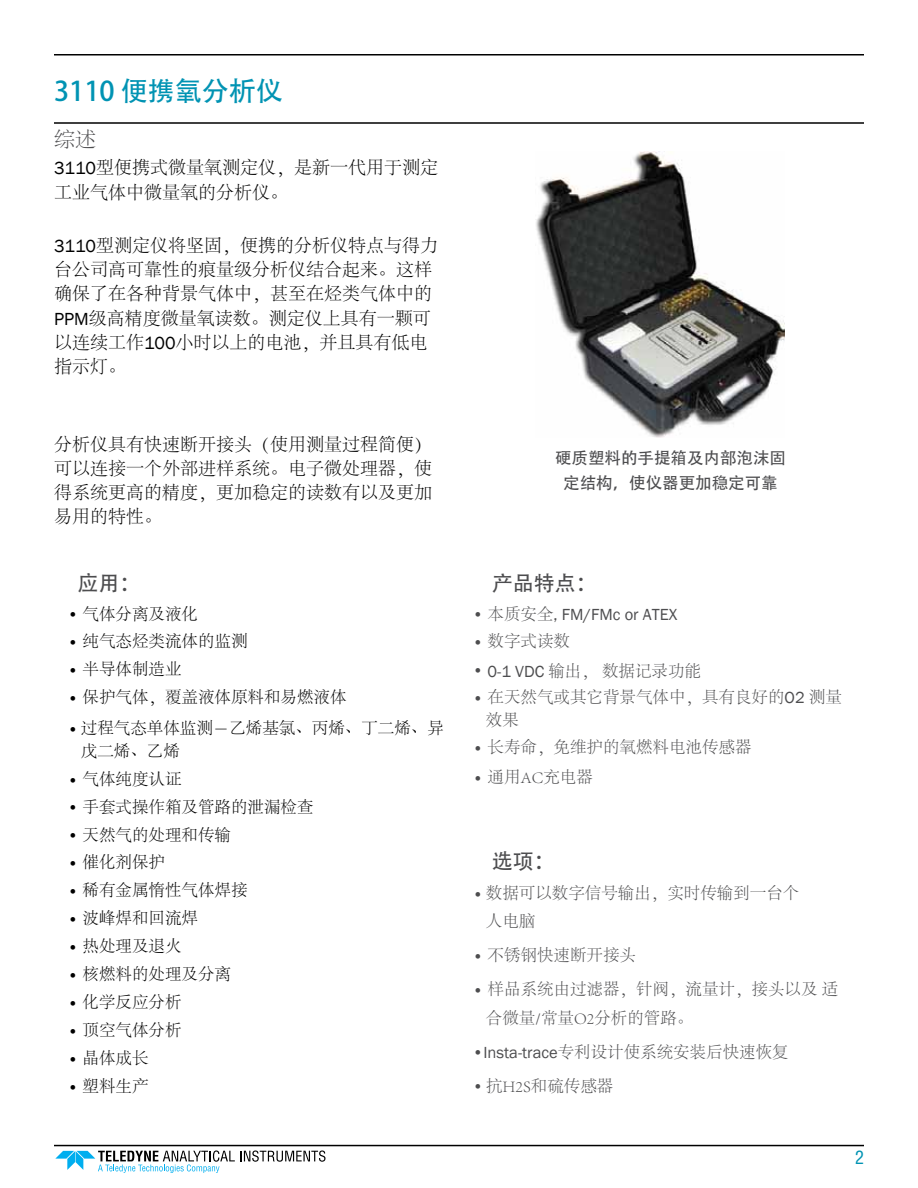
<style>
.page{position:relative;width:918px;height:1188px;background:#fff}
.page>*{position:absolute;margin:0;border:0;box-sizing:border-box;transform-origin:0 0}
.t1{font:27px "Adobe Heiti Std";color:#0093b3}
.t2{font:21px "Adobe Heiti Std";color:#4d4d4f}
.t3{font:300 21px "Adobe Song Std";color:#4d4d4f}
.t4{font:300 18px/24.2px "Adobe Song Std";color:#000}
.t5{font:condensed 18px "Helvetica";color:#0093b3}
.t6{font:300 16.5px/28.5px "Adobe Song Std";color:#4d4d4f}
.t7{font:300 16.5px/22.5px "Adobe Song Std";color:#000}
.t8{font:16.5px/25px "Adobe Heiti Std";color:#4d4d4f;text-align:center}
.t9{font:16.5px "Franklin Gothic";color:#4d4d4f}
.s1{font-family:"Franklin Gothic";font-weight:400}
.s2{font-family:"Adobe Song Std";font-weight:300}
</style>
<div class="page">
<hr style="left:54px;top:54px;width:810px;height:2px;background:#000">
<hr style="left:54px;top:122px;width:810px;height:2px;background:#000">
<hr style="left:54px;top:1145px;width:810px;height:1px;background:#000">
<svg style="left:55px;top:1150px;width:270px;height:23px"></svg>
<img style="left:536px;top:151px;width:249px;height:287px">
<h1 class="t1" style="left:54px;top:75px;width:230px">3110 便携氧分析仪</h1>
<p class="t3" style="left:54px;top:128px;width:43px">综述</p>
<p class="t4" style="left:54px;top:157px;width:386px"><span class="s1">3110</span>型便携式微量氧测定仪，是新一代用于测定工业气体中微量氧的分析仪。</p>
<p class="t4" style="left:54px;top:234px;width:386px"><span class="s1">3110</span>型测定仪将坚固，便携的分析仪特点与得力台公司高可靠性的痕量级分析仪结合起来。这样确保了在各种背景气体中，甚至在烃类气体中的<br><span class="s1">PPM</span>级高精度微量氧读数。测定仪上具有一颗可以连续工作<span class="s1">100</span>小时以上的电池，并且具有低电指示灯。</p>
<p class="t4" style="left:54px;top:433px;width:379px;text-align:justify">分析仪具有快速断开接头（使用测量过程简便）可以连接一个外部进样系统。电子微处理器，使得系统更高的精度，更加稳定的读数有以及更加易用的特性。</p>
<p class="t2" style="left:78px;top:571px;width:65px">应用：</p>
<p class="t7" style="left:68px;top:603px;width:132px"><span class="s1">•</span> 气体分离及液化</p>
<p class="t7" style="left:68px;top:631px;width:182px"><span class="s1">•</span> 纯气态烃类流体的监测</p>
<p class="t7" style="left:68px;top:659px;width:116px"><span class="s1">•</span> 半导体制造业</p>
<p class="t7" style="left:68px;top:687px;width:281px"><span class="s1">•</span> 保护气体，覆盖液体原料和易燃液体</p>
<p class="t7" style="left:81px;top:718px;width:364px;text-indent:-13px"><span class="s1">•</span>过程气态单体监测－乙烯基氯、丙烯、丁二烯、异戊二烯、乙烯</p>
<p class="t7" style="left:68px;top:768px;width:116px"><span class="s1">•</span> 气体纯度认证</p>
<p class="t7" style="left:68px;top:796px;width:248px"><span class="s1">•</span> 手套式操作箱及管路的泄漏检查</p>
<p class="t7" style="left:68px;top:824px;width:165px"><span class="s1">•</span> 天然气的处理和传输</p>
<p class="t7" style="left:68px;top:852px;width:99px"><span class="s1">•</span> 催化剂保护</p>
<p class="t7" style="left:68px;top:880px;width:182px"><span class="s1">•</span> 稀有金属惰性气体焊接</p>
<p class="t7" style="left:68px;top:908px;width:132px"><span class="s1">•</span> 波峰焊和回流焊</p>
<p class="t7" style="left:68px;top:936px;width:116px"><span class="s1">•</span> 热处理及退火</p>
<p class="t7" style="left:68px;top:963px;width:165px"><span class="s1">•</span> 核燃料的处理及分离</p>
<p class="t7" style="left:68px;top:991px;width:116px"><span class="s1">•</span> 化学反应分析</p>
<p class="t7" style="left:68px;top:1019px;width:116px"><span class="s1">•</span> 顶空气体分析</p>
<p class="t7" style="left:68px;top:1047px;width:83px"><span class="s1">•</span> 晶体成长</p>
<p class="t7" style="left:68px;top:1075px;width:83px"><span class="s1">•</span> 塑料生产</p>
<p class="t8" style="left:555px;top:446px;width:232px">硬质塑料的手提箱及内部泡沫固定结构，使仪器更加稳定可靠</p>
<p class="t2" style="left:492px;top:571px;width:106px">产品特点：</p>
<p class="t9" style="left:472px;top:605px;width:206px">• <span class="s2">本质安全</span>, FM/FMc or ATEX</p>
<p class="t6" style="left:472px;top:628px;width:99px"><span class="s1">•</span> 数字式读数</p>
<p class="t6" style="left:472px;top:657px;width:230px"><span class="s1">• 0-1 VDC</span> 输出，数据记录功能</p>
<p class="t6" style="left:486px;top:686px;width:357px;line-height:22.5px;text-indent:-13px"><span class="s1">•</span> 在天然气或其它背景气体中，具有良好的<span class="s1">O2</span> 测量效果</p>
<p class="t6" style="left:472px;top:734px;width:281px"><span class="s1">•</span> 长寿命，免维护的氧燃料电池传感器</p>
<p class="t6" style="left:472px;top:763px;width:122px"><span class="s1">•</span> 通用AC充电器</p>
<p class="t2" style="left:492px;top:849px;width:64px">选项：</p>
<p class="t6" style="left:486px;top:879px;width:315px;text-indent:-13px"><span class="s1">•</span>数据可以数字信号输出，实时传输到一台个人电脑</p>
<p class="t6" style="left:472px;top:942px;width:165px"><span class="s1">•</span> 不锈钢快速断开接头</p>
<p class="t6" style="left:486px;top:975px;width:354px;text-indent:-13px"><span class="s1">•</span> 样品系统由过滤器，针阀，流量计，接头以及适合微量/常量O2分析的管路。</p>
<p class="t6" style="left:472px;top:1039px;width:318px"><span class="s1">•Insta-trace</span>专利设计使系统安装后快速恢复</p>
<p class="t6" style="left:472px;top:1072px;width:142px"><span class="s1">•</span>抗H2S和硫传感器</p>
<p class="t5" style="left:855px;top:1147px;width:10px">2</p>
</div>
